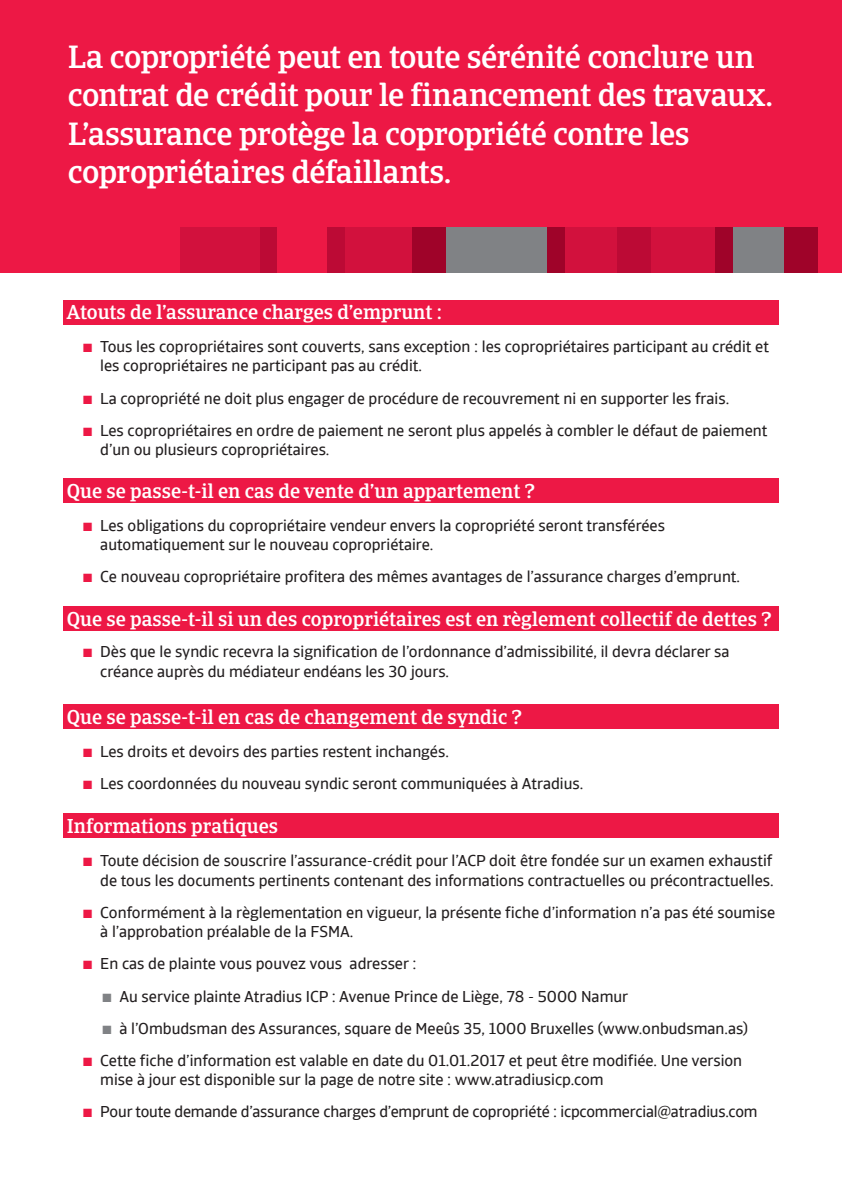
<style>
.page{position:relative;width:842px;height:1191px;background:#fff}
.page>*{position:absolute;margin:0;border:0;box-sizing:border-box;transform-origin:0 0}
.t1{font:500 32px/38.4px "Catalana";letter-spacing:-.02em;color:#fff}
.t2{font:500 20px "Catalana";color:#fff}
.t3{font:16px/19.2px "Catalana Sans";color:#231f20}
.s1{color:#ed1845}
.s2{color:#808285}
</style>
<div class="page">
<div style="left:0;top:0;width:842px;height:234px;background:#ed1845"></div>
<div style="left:63px;top:300px;width:715px;height:25px;background:#ed1845"></div>
<div style="left:63px;top:704px;width:715px;height:25px;background:#ed1845"></div>
<div style="left:63px;top:478px;width:715px;height:25px;background:#ed1845"></div>
<div style="left:63px;top:813px;width:715px;height:25px;background:#ed1845"></div>
<div style="left:63px;top:606px;width:715px;height:24px;background:#ed1845"></div>
<div style="left:0;top:227px;width:842px;height:45px;background:#ed1845"></div>
<div style="left:259px;top:227px;width:17px;height:45px;background:#bc0a35"></div>
<div style="left:180px;top:227px;width:79px;height:45px;background:#d2113d"></div>
<div style="left:344px;top:227px;width:68px;height:45px;background:#d2113d"></div>
<div style="left:651px;top:227px;width:65px;height:45px;background:#d2113d"></div>
<div style="left:412px;top:227px;width:34px;height:45px;background:#9f0329"></div>
<div style="left:617px;top:227px;width:34px;height:45px;background:#bc0a35"></div>
<div style="left:783px;top:227px;width:35px;height:45px;background:#9f0329"></div>
<div style="left:327px;top:227px;width:17px;height:45px;background:#bc0a35"></div>
<div style="left:446px;top:227px;width:103px;height:45px;background:#808285"></div>
<div style="left:547px;top:227px;width:19px;height:45px;background:#9f0329"></div>
<div style="left:566px;top:227px;width:51px;height:45px;background:#d2113d"></div>
<div style="left:733px;top:227px;width:51px;height:45px;background:#808285"></div>
<div style="left:716px;top:227px;width:17px;height:45px;background:#9f0329"></div>
<h1 class="t1" style="left:68px;top:38px;width:707px">La copropriété peut en toute sérénité conclure un contrat de crédit pour le financement des travaux.<br>L’assurance protège la copropriété contre les copropriétaires défaillants.</h1>
<p class="t2" style="left:67px;top:300px;width:377px">Atouts de l’assurance charges d’emprunt :</p>
<p class="t3" style="left:100px;top:337px;width:670px;text-indent:-17px"><span class="s1">■</span> Tous les copropriétaires sont couverts, sans exception : les copropriétaires participant au crédit et les copropriétaires ne participant pas au crédit.</p>
<p class="t3" style="left:83px;top:388px;width:647px"><span class="s1">■</span> La copropriété ne doit plus engager de procédure de recouvrement ni en supporter les frais.</p>
<p class="t3" style="left:100px;top:421px;width:668px;text-indent:-17px"><span class="s1">■</span> Les copropriétaires en ordre de paiement ne seront plus appelés à combler le défaut de paiement d’un ou plusieurs copropriétaires.</p>
<p class="t2" style="left:67px;top:479px;width:470px">Que se passe-t-il en cas de vente d’un appartement ?</p>
<p class="t3" style="left:100px;top:515px;width:566px;text-indent:-17px"><span class="s1">■</span> Les obligations du copropriétaire vendeur envers la copropriété seront transférées automatiquement sur le nouveau copropriétaire.</p>
<p class="t3" style="left:83px;top:567px;width:658px"><span class="s1">■</span> Ce nouveau copropriétaire profitera des mêmes avantages de l’assurance charges d’emprunt.</p>
<p class="t2" style="left:67px;top:606px;width:706px">Que se passe-t-il si un des copropriétaires est en règlement collectif de dettes ?</p>
<p class="t3" style="left:100px;top:642px;width:631px;text-indent:-17px"><span class="s1">■</span> Dès que le syndic recevra la signification de l’ordonnance d’admissibilité, il devra déclarer sa créance auprès du médiateur endéans les 30 jours.</p>
<p class="t2" style="left:67px;top:705px;width:457px">Que se passe-t-il en cas de changement de syndic ?</p>
<p class="t3" style="left:83px;top:741px;width:367px"><span class="s1">■</span> Les droits et devoirs des parties restent inchangés.</p>
<p class="t3" style="left:83px;top:774px;width:501px"><span class="s1">■</span> Les coordonnées du nouveau syndic seront communiquées à Atradius.</p>
<p class="t2" style="left:67px;top:814px;width:213px">Informations pratiques</p>
<p class="t3" style="left:83px;top:851px;width:692px;text-align:right"><span class="s1">■</span> Toute décision de souscrire l’assurance-crédit pour l’ACP doit être fondée sur un examen exhaustif de tous les documents pertinents contenant des informations contractuelles ou précontractuelles.</p>
<p class="t3" style="left:100px;top:902px;width:676px;text-indent:-17px"><span class="s1">■</span> Conformément à la règlementation en vigueur, la présente fiche d’information n’a pas été soumise à l’approbation préalable de la FSMA.</p>
<p class="t3" style="left:83px;top:954px;width:335px"><span class="s1">■</span> En cas de plainte vous pouvez vous adresser :</p>
<p class="t3" style="left:102px;top:986px;width:527px"><span class="s2">■</span> Au service plainte Atradius ICP : Avenue Prince de Liège, 78 - 5000 Namur</p>
<p class="t3" style="left:102px;top:1018px;width:647px"><span class="s2">■</span> à l’Ombudsman des Assurances, square de Meeûs 35, 1000 Bruxelles (www.onbudsman.as)</p>
<p class="t3" style="left:100px;top:1051px;width:643px;text-indent:-17px"><span class="s1">■</span> Cette fiche d’information est valable en date du 01.01.2017 et peut être modifiée. Une version mise à jour est disponible sur la page de notre site : www.atradiusicp.com</p>
<p class="t3" style="left:83px;top:1102px;width:676px"><span class="s1">■</span> Pour toute demande d’assurance charges d’emprunt de copropriété : icpcommercial@atradius.com</p>
</div>
